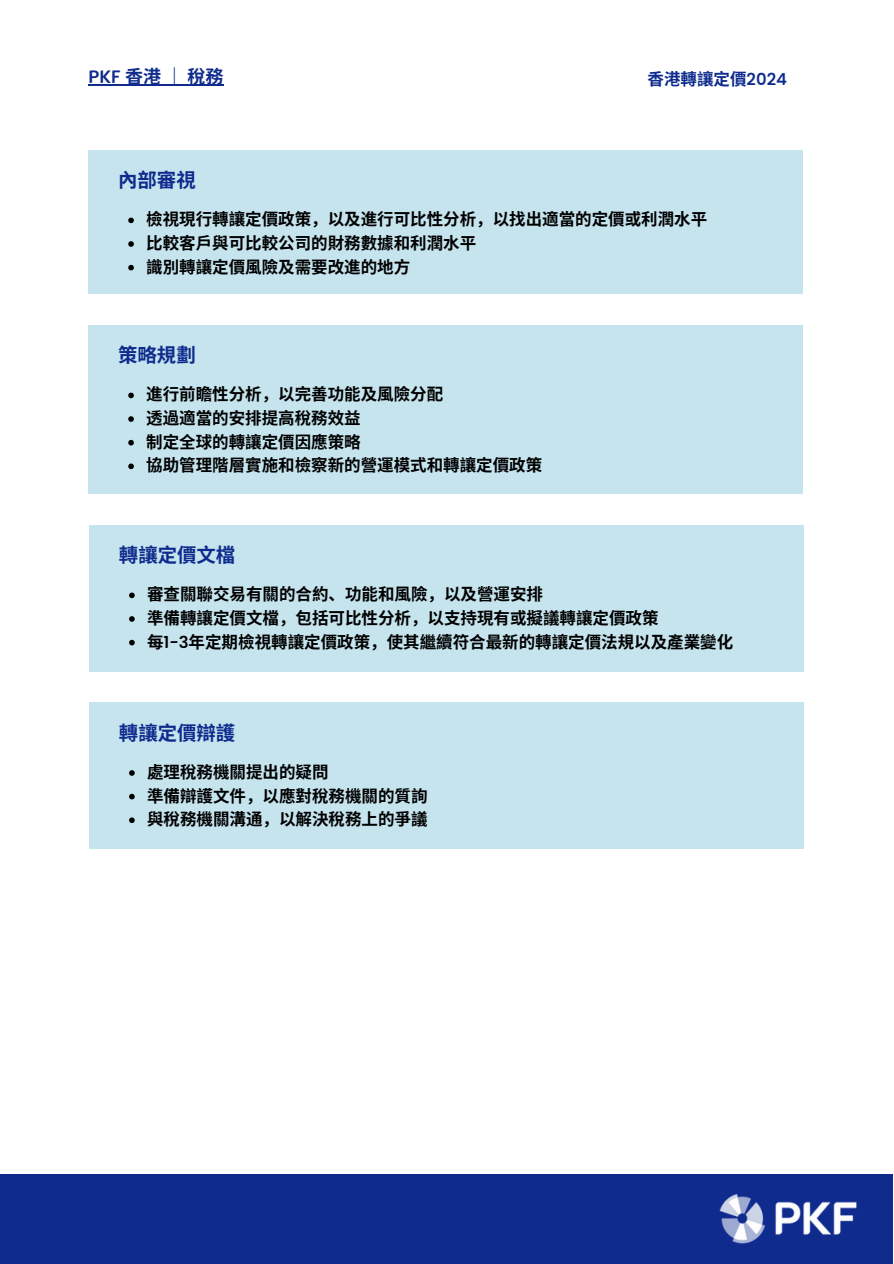
<style>
.page{position:relative;width:894px;height:1264px;background:#fff}
.page>*{position:absolute;margin:0;border:0;box-sizing:border-box;transform-origin:0 0}
.t1{font:700 19.35px "Noto Sans CJ Ksc";color:#0e2b8d}
.t2{font:700 18px "Noto Sans CJ Ksc";color:#0e2b8d}
.t3{font:700 16.5px "Noto Sans CJ Ksc";color:#000}
.t4{font:700 16.5px "Noto Sans CJ Ksc";color:#0e2b8d}
.s1{font-family:"PKF Global Sans"}
</style>
<div class="page">
<div style="left:0;top:1174px;width:892px;height:89px;background:#0e2b8d"></div>
<img style="left:719px;top:1194px;width:137px;height:49px">
<div style="left:88px;top:150px;width:715px;height:143px;background:#c6e4ee"></div>
<svg style="left:128px;top:217px;width:6px;height:6px"></svg>
<svg style="left:128px;top:241px;width:6px;height:6px"></svg>
<svg style="left:128px;top:265px;width:6px;height:5px"></svg>
<div style="left:88px;top:325px;width:715px;height:168px;background:#c6e4ee"></div>
<svg style="left:128px;top:392px;width:6px;height:6px"></svg>
<svg style="left:128px;top:416px;width:6px;height:6px"></svg>
<svg style="left:128px;top:440px;width:6px;height:5px"></svg>
<svg style="left:128px;top:463px;width:6px;height:6px"></svg>
<div style="left:89px;top:525px;width:715px;height:146px;background:#c6e4ee"></div>
<svg style="left:129px;top:592px;width:6px;height:6px"></svg>
<svg style="left:129px;top:616px;width:6px;height:5px"></svg>
<svg style="left:129px;top:639px;width:6px;height:6px"></svg>
<div style="left:89px;top:703px;width:715px;height:146px;background:#c6e4ee"></div>
<svg style="left:129px;top:770px;width:6px;height:5px"></svg>
<svg style="left:129px;top:793px;width:6px;height:6px"></svg>
<svg style="left:129px;top:817px;width:6px;height:6px"></svg>
<hr style="left:88px;top:84px;width:136px;height:1px;background:#0e2b8d">
<p class="t2" style="left:88px;top:62px;width:137px"><span class="s1">PKF</span> 香港｜稅務</p>
<p class="t4" style="left:647px;top:66px;width:141px">香港轉讓定價<span class="s1">2024</span></p>
<p class="t1" style="left:118px;top:165px;width:79px">內部審視</p>
<h2 class="t3" style="left:146px;top:206px;width:562px">檢視現行轉讓定價政策，以及進行可比性分析，以找出適當的定價或利潤水平</h2>
<p class="t3" style="left:146px;top:230px;width:331px">比較客戶與可比較公司的財務數據和利潤水平</p>
<p class="t3" style="left:146px;top:253px;width:264px">識別轉讓定價風險及需要改進的地方</p>
<p class="t1" style="left:118px;top:340px;width:79px">策略規劃</p>
<h2 class="t3" style="left:146px;top:381px;width:298px">進行前瞻性分析，以完善功能及風險分配</h2>
<p class="t3" style="left:146px;top:405px;width:216px">透過適當的安排提高稅務效益</p>
<p class="t3" style="left:146px;top:428px;width:216px">制定全球的轉讓定價因應策略</p>
<p class="t3" style="left:146px;top:452px;width:397px">協助管理階層實施和檢察新的營運模式和轉讓定價政策</p>
<p class="t1" style="left:119px;top:539px;width:118px">轉讓定價文檔</p>
<h2 class="t3" style="left:147px;top:581px;width:397px">審查關聯交易有關的合約、功能和風險，以及營運安排</h2>
<p class="t3" style="left:147px;top:605px;width:513px">準備轉讓定價文檔，包括可比性分析，以支持現有或擬議轉讓定價政策</p>
<p class="t3" style="left:147px;top:628px;width:587px">每<span class="s1">1-3</span>年定期檢視轉讓定價政策，使其繼續符合最新的轉讓定價法規以及產業變化</p>
<p class="t1" style="left:119px;top:717px;width:118px">轉讓定價辯護</p>
<h2 class="t3" style="left:147px;top:759px;width:183px">處理稅務機關提出的疑問</h2>
<p class="t3" style="left:147px;top:782px;width:282px">準備辯護文件，以應對稅務機關的質詢</p>
<p class="t3" style="left:147px;top:806px;width:282px">與稅務機關溝通，以解決稅務上的爭議</p>
</div>
